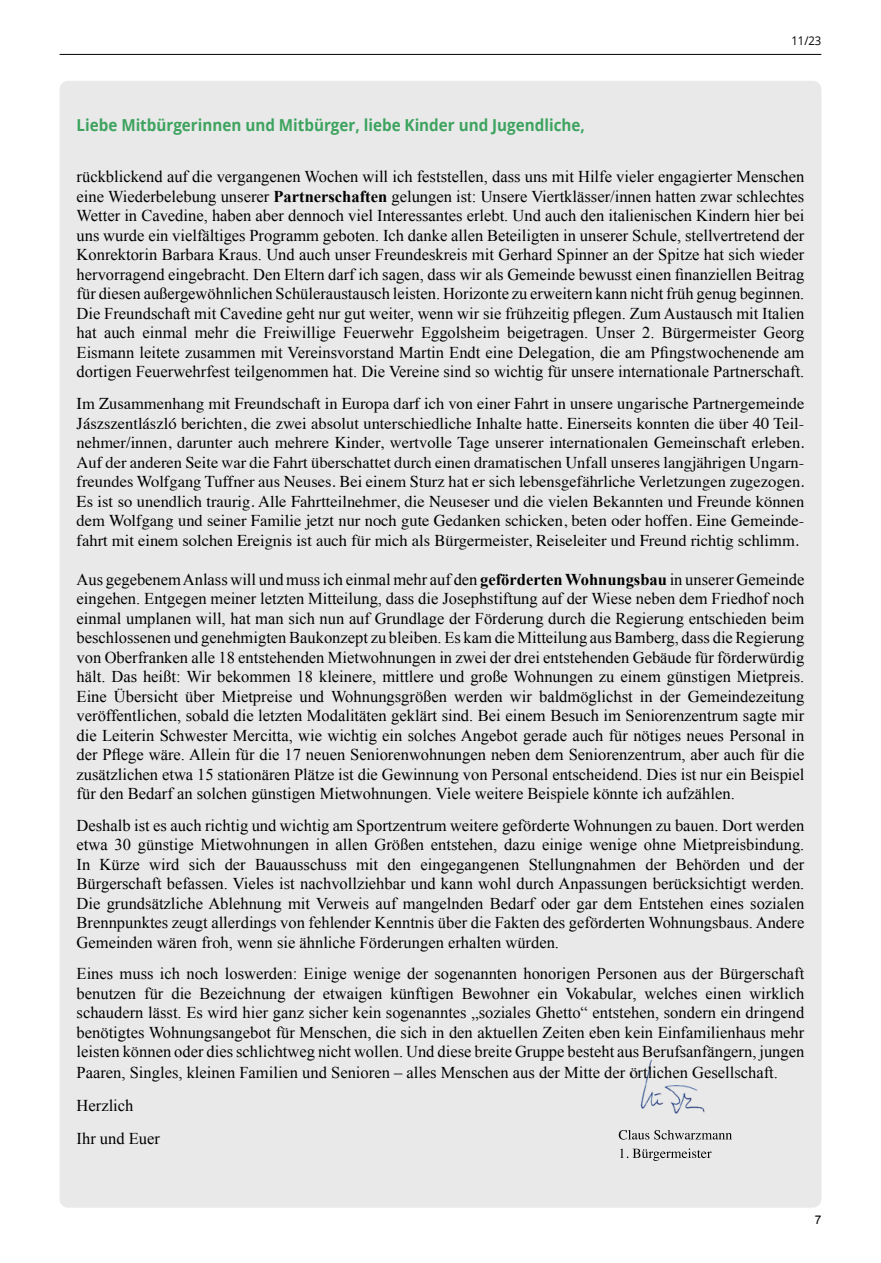
<style>
.page{position:relative;width:881px;height:1263px;background:#fff}
.page>*{position:absolute;margin:0;border:0;box-sizing:border-box;transform-origin:0 0}
.t1{font:16.5px/19.5px "Times New Roman";color:#000;text-align:justify}
.t2{font:16.5px/19.5px "Times";color:#000;text-align:justify}
.t3{font:700 16.5px "Open Sans";color:#3da35f;scale:.92 1}
.t4{font:12px "Open Sans";color:#000;scale:.94 1}
.t5{font:12px "Arial";color:#000}
.s1{font-weight:700}
</style>
<div class="page">
<hr style="left:60px;top:54px;width:761px;height:1px;background:#000">
<div style="left:60px;top:81px;width:761px;height:1127px;background:#e9e9e9;border-radius:9px"></div>
<img style="left:640px;top:1059px;width:65px;height:55px">
<svg style="left:620px;top:1148px;width:91px;height:13px"></svg>
<svg style="left:618px;top:1130px;width:113px;height:9px"></svg>
<p class="t4" style="left:791px;top:32px;width:33px">11/23</p>
<p class="t3" style="left:77px;top:114px;width:553px">Liebe Mitbürgerinnen und Mitbürger, liebe Kinder und Jugendliche,</p>
<p class="t1" style="left:77px;top:167px;width:729px">rückblickend auf die vergangenen Wochen will ich feststellen, dass uns mit Hilfe vieler engagierter Menschen eine Wiederbelebung unserer <span class="s1">Partnerschaften</span> gelungen ist: Unsere Viertklässer/innen hatten zwar schlechtes Wetter in Cavedine, haben aber dennoch viel Interessantes erlebt. Und auch den italienischen Kindern hier bei uns wurde ein vielfältiges Programm geboten. Ich danke allen Beteiligten in unserer Schule, stellvertretend der Konrektorin Barbara Kraus. Und auch unser Freundeskreis mit Gerhard Spinner an der Spitze hat sich wieder hervorragend eingebracht. Den Eltern darf ich sagen, dass wir als Gemeinde bewusst einen finanziellen Beitrag für diesen außergewöhnlichen Schüleraustausch leisten. Horizonte zu erweitern kann nicht früh genug beginnen.<br>Die Freundschaft mit Cavedine geht nur gut weiter, wenn wir sie frühzeitig pflegen. Zum Austausch mit Italien hat auch einmal mehr die Freiwillige Feuerwehr Eggolsheim beigetragen. Unser 2. Bürgermeister Georg Eismann leitete zusammen mit Vereinsvorstand Martin Endt eine Delegation, die am Pfingstwochenende am dortigen Feuerwehrfest teilgenommen hat. Die Vereine sind so wichtig für unsere internationale Partnerschaft.</p>
<p class="t2" style="left:77px;top:392px;width:729px">Im Zusammenhang mit Freundschaft in Europa darf ich von einer Fahrt in unsere ungarische Partnergemeinde Jászszentlászló berichten, die zwei absolut unterschiedliche Inhalte hatte. Einerseits konnten die über 40 Teil&shy;nehmer/innen, darunter auch mehrere Kinder, wertvolle Tage unserer internationalen Gemeinschaft erleben.<br>Auf der anderen Seite war die Fahrt überschattet durch einen dramatischen Unfall unseres langjährigen Ungarn&shy;freundes Wolfgang Tuffner aus Neuses. Bei einem Sturz hat er sich lebensgefährliche Verletzungen zugezogen.<br>Es ist so unendlich traurig. Alle Fahrtteilnehmer, die Neuseser und die vielen Bekannten und Freunde können dem Wolfgang und seiner Familie jetzt nur noch gute Gedanken schicken, beten oder hoffen. Eine Gemeinde&shy;fahrt mit einem solchen Ereignis ist auch für mich als Bürgermeister, Reiseleiter und Freund richtig schlimm.</p>
<p class="t1" style="left:77px;top:569px;width:729px">Aus gegebenem Anlass will und muss ich einmal mehr auf den <span class="s1">geförderten Wohnungsbau</span> in unserer Gemeinde eingehen. Entgegen meiner letzten Mitteilung, dass die Josephstiftung auf der Wiese neben dem Friedhof noch einmal umplanen will, hat man sich nun auf Grundlage der Förderung durch die Regierung entschieden beim beschlossenen und genehmigten Baukonzept zu bleiben. Es kam die Mitteilung aus Bamberg, dass die Regierung von Oberfranken alle 18 entstehenden Mietwohnungen in zwei der drei entstehenden Gebäude für förderwürdig hält. Das heißt: Wir bekommen 18 kleinere, mittlere und große Wohnungen zu einem günstigen Mietpreis.<br>Eine Übersicht über Mietpreise und Wohnungsgrößen werden wir baldmöglichst in der Gemeindezeitung veröffentlichen, sobald die letzten Modalitäten geklärt sind. Bei einem Besuch im Seniorenzentrum sagte mir die Leiterin Schwester Mercitta, wie wichtig ein solches Angebot gerade auch für nötiges neues Personal in der Pflege wäre. Allein für die 17 neuen Seniorenwohnungen neben dem Seniorenzentrum, aber auch für die zusätzlichen etwa 15 stationären Plätze ist die Gewinnung von Personal entscheidend. Dies ist nur ein Beispiel für den Bedarf an solchen günstigen Mietwohnungen. Viele weitere Beispiele könnte ich aufzählen.</p>
<p class="t1" style="left:77px;top:815px;width:729px">Deshalb ist es auch richtig und wichtig am Sportzentrum weitere geförderte Wohnungen zu bauen. Dort werden etwa 30 günstige Mietwohnungen in allen Größen entstehen, dazu einige wenige ohne Mietpreisbindung.<br>In Kürze wird sich der Bauausschuss mit den eingegangenen Stellungnahmen der Behörden und der Bürgerschaft befassen. Vieles ist nachvollziehbar und kann wohl durch Anpassungen berücksichtigt werden.<br>Die grundsätzliche Ablehnung mit Verweis auf mangelnden Bedarf oder gar dem Entstehen eines sozialen Brennpunktes zeugt allerdings von fehlender Kenntnis über die Fakten des geförderten Wohnungsbaus. Andere Gemeinden wären froh, wenn sie ähnliche Förderungen erhalten würden.</p>
<p class="t1" style="left:77px;top:963px;width:729px">Eines muss ich noch loswerden: Einige wenige der sogenannten honorigen Personen aus der Bürgerschaft benutzen für die Bezeichnung der etwaigen künftigen Bewohner ein Vokabular, welches einen wirklich schaudern lässt. Es wird hier ganz sicher kein sogenanntes „soziales Ghetto“ entstehen, sondern ein dringend benötigtes Wohnungsangebot für Menschen, die sich in den aktuellen Zeiten eben kein Einfamilienhaus mehr leisten können oder dies schlichtweg nicht wollen. Und diese breite Gruppe besteht aus Berufsanfängern, jungen</p>
<p class="t1" style="left:77px;top:1056px;width:702px;line-height:33px;text-align:left">Paaren, Singles, kleinen Familien und Senioren – alles Menschen aus der Mitte der örtlichen Gesellschaft.<br>Herzlich<br>Ihr und Euer</p>
<p class="t5" style="left:814px;top:1211px;width:8px">7</p>
</div>
